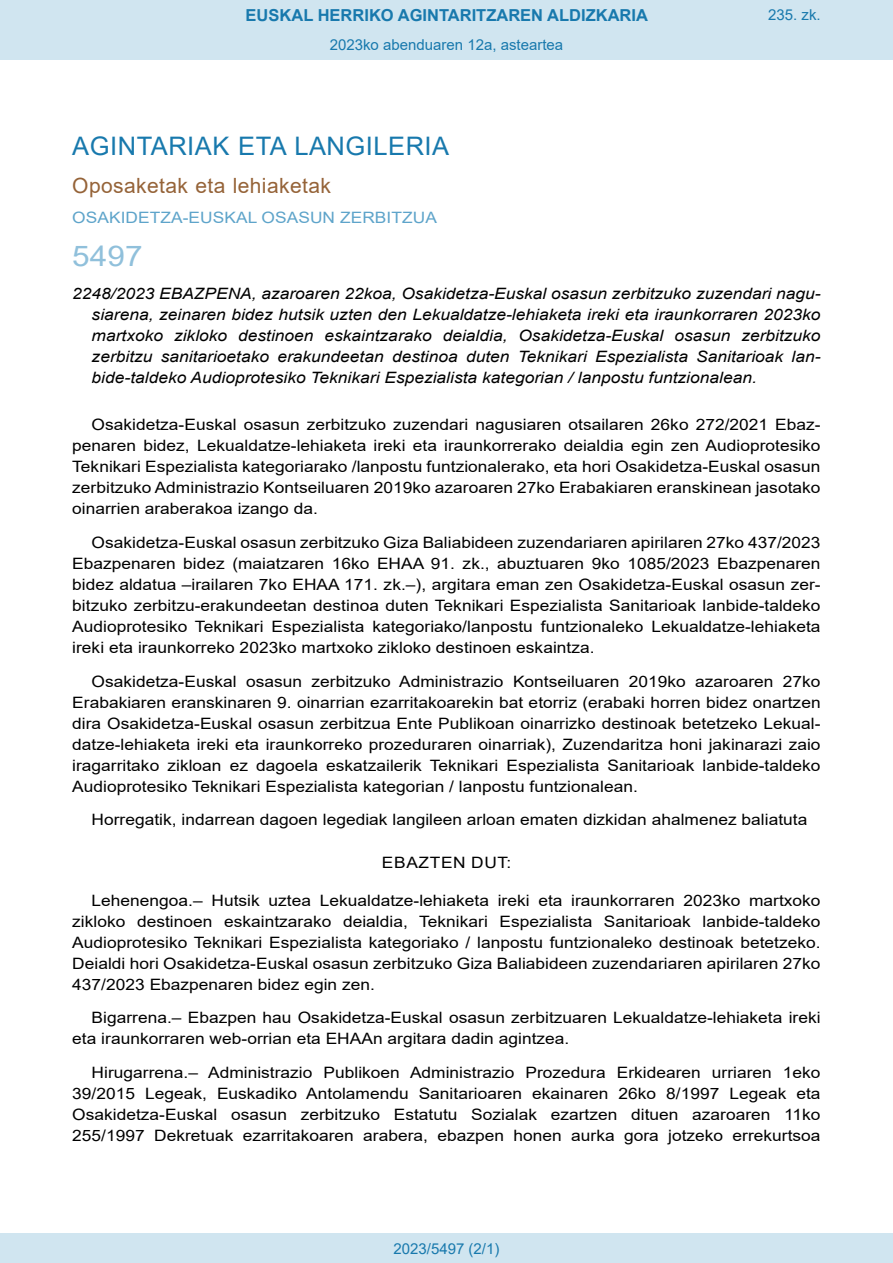
<style>
.page{position:relative;width:893px;height:1263px;background:#fff}
.page>*{position:absolute;margin:0;border:0;box-sizing:border-box;transform-origin:0 0}
.BOPVOrden{font:28.5px "Arial";color:#90c0db;scale:1.11 1}
.BOPVSeccion{font:25.5px "Arial";letter-spacing:.02em;color:#1879ad}
.BOPVSubseccion{font:21px "Arial";letter-spacing:.02em;color:#956338}
.t1{font:700 16.5px "Arial";color:#1879ad}
.BOPVDetalle{font:15.6px/21px "Arial";color:#000;text-align:justify;scale:1.11 1}
.BOPVTitulo{font:italic 15.6px/21px "Arial";color:#000;text-align:justify;scale:1.11 1}
.BOPVOrganismo{font:15.6px "Arial";letter-spacing:.005em;color:#5ea4ca;scale:1.11 1}
.BOPVClave{font:15.6px "Arial";letter-spacing:.035em;color:#000;scale:1.11 1}
.Paginacion_Centro{font:15px "Arial";color:#1879ad}
</style>
<div class="page">
<div style="left:0;top:0;width:893px;height:60px;background:#d0e5f0"></div>
<div style="left:0;top:1233px;width:893px;height:30px;background:#d0e5f0"></div>
<p class="t1" style="left:246px;top:3px;width:404px">EUSKAL HERRIKO AGINTARITZAREN ALDIZKARIA</p>
<p class="Paginacion_Centro" style="left:330px;top:35px;width:235px">2023ko abenduaren 12a, asteartea</p>
<p class="Paginacion_Centro" style="left:768px;top:5px;width:54px">235. zk.</p>
<p class="BOPVSeccion" style="left:72px;top:128px;width:378px">AGINTARIAK ETA LANGILERIA</p>
<p class="BOPVSubseccion" style="left:72px;top:171px;width:260px">Oposaketak eta lehiaketak</p>
<p class="BOPVOrganismo" style="left:72px;top:207px;width:330px">OSAKIDETZA-EUSKAL OSASUN ZERBITZUA</p>
<p class="BOPVOrden" style="left:72px;top:236px;width:65px">5497</p>
<p class="BOPVTitulo" style="left:92px;top:284px;width:658px;text-indent:-19px">2248/2023 EBAZPENA, azaroaren 22koa, Osakidetza-Euskal osasun zerbitzuko zuzendari nagu&shy;siarena, zeinaren bidez hutsik uzten den Lekualdatze-lehiaketa ireki eta iraunkorraren 2023ko martxoko zikloko destinoen eskaintzarako deialdia, Osakidetza-Euskal osasun zerbitzuko zerbitzu sanitarioetako erakundeetan destinoa duten Teknikari Espezialista Sanitarioak lan&shy;bide-taldeko Audioprotesiko Teknikari Espezialista kategorian / lanpostu funtzionalean.</p>
<p class="BOPVDetalle" style="left:72px;top:414px;width:676px;text-indent:19px">Osakidetza-Euskal osasun zerbitzuko zuzendari nagusiaren otsailaren 26ko 272/2021 Ebaz&shy;penaren bidez, Lekualdatze-lehiaketa ireki eta iraunkorrerako deialdia egin zen Audioprotesiko Teknikari Espezialista kategoriarako /lanpostu funtzionalerako, eta hori Osakidetza-Euskal osasun zerbitzuko Administrazio Kontseiluaren 2019ko azaroaren 27ko Erabakiaren eranskinean jasotako oinarrien araberakoa izango da.</p>
<p class="BOPVDetalle" style="left:72px;top:532px;width:676px;text-indent:19px">Osakidetza-Euskal osasun zerbitzuko Giza Baliabideen zuzendariaren apirilaren 27ko 437/2023<br>Ebazpenaren bidez (maiatzaren 16ko EHAA 91. zk., abuztuaren 9ko 1085/2023 Ebazpenaren bidez aldatua –irailaren 7ko EHAA 171. zk.–), argitara eman zen Osakidetza-Euskal osasun zer&shy;bitzuko zerbitzu-erakundeetan destinoa duten Teknikari Espezialista Sanitarioak lanbide-taldeko Audioprotesiko Teknikari Espezialista kategoriako/lanpostu funtzionaleko Lekualdatze-lehiaketa ireki eta iraunkorreko 2023ko martxoko zikloko destinoen eskaintza.</p>
<p class="BOPVDetalle" style="left:72px;top:670px;width:676px;text-indent:19px">Osakidetza-Euskal osasun zerbitzuko Administrazio Kontseiluaren 2019ko azaroaren 27ko Erabakiaren eranskinaren 9. oinarrian ezarritakoarekin bat etorriz (erabaki horren bidez onartzen dira Osakidetza-Euskal osasun zerbitzua Ente Publikoan oinarrizko destinoak betetzeko Lekual&shy;datze-lehiaketa ireki eta iraunkorreko prozeduraren oinarriak), Zuzendaritza honi jakinarazi zaio iragarritako zikloan ez dagoela eskatzailerik Teknikari Espezialista Sanitarioak lanbide-taldeko Audioprotesiko Teknikari Espezialista kategorian / lanpostu funtzionalean.</p>
<p class="BOPVDetalle" style="left:92px;top:809px;width:646px">Horregatik, indarrean dagoen legediak langileen arloan ematen dizkidan ahalmenez baliatuta</p>
<p class="BOPVClave" style="left:382px;top:851px;width:118px">EBAZTEN DUT:</p>
<p class="BOPVDetalle" style="left:72px;top:889px;width:676px;text-indent:19px">Lehenengoa.– Hutsik uztea Lekualdatze-lehiaketa ireki eta iraunkorraren 2023ko martxoko zikloko destinoen eskaintzarako deialdia, Teknikari Espezialista Sanitarioak lanbide-taldeko Audioprotesiko Teknikari Espezialista kategoriako / lanpostu funtzionaleko destinoak betetzeko.<br>Deialdi hori Osakidetza-Euskal osasun zerbitzuko Giza Baliabideen zuzendariaren apirilaren 27ko 437/2023 Ebazpenaren bidez egin zen.</p>
<p class="BOPVDetalle" style="left:72px;top:1007px;width:676px;text-indent:19px">Bigarrena.– Ebazpen hau Osakidetza-Euskal osasun zerbitzuaren Lekualdatze-lehiaketa ireki eta iraunkorraren web-orrian eta EHAAn argitara dadin agintzea.</p>
<p class="BOPVDetalle" style="left:72px;top:1062px;width:676px;text-indent:19px">Hirugarrena.– Administrazio Publikoen Administrazio Prozedura Erkidearen urriaren 1eko 39/2015 Legeak, Euskadiko Antolamendu Sanitarioaren ekainaren 26ko 8/1997 Legeak eta Osakidetza-Euskal osasun zerbitzuko Estatutu Sozialak ezartzen dituen azaroaren 11ko 255/1997 Dekretuak ezarritakoaren arabera, ebazpen honen aurka gora jotzeko errekurtsoa</p>
<p class="Paginacion_Centro" style="left:393px;top:1238px;width:107px">2023/5497 (2/1)</p>
</div>
